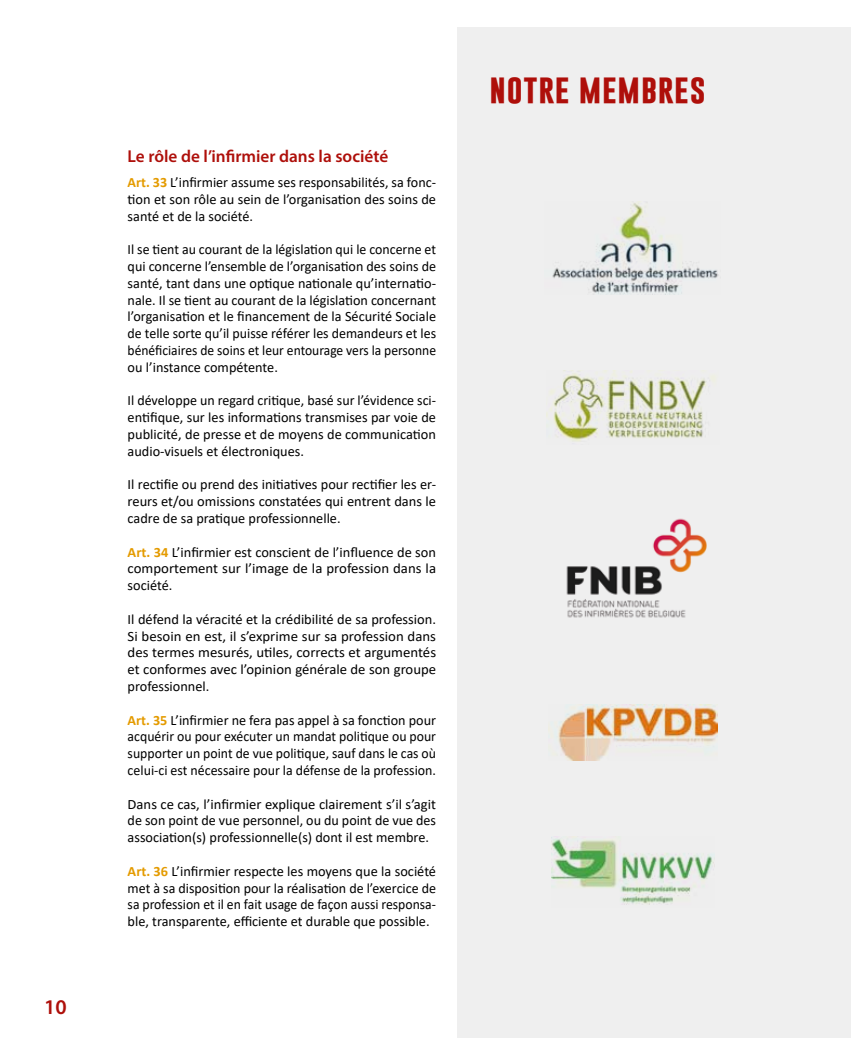
<style>
.page{position:relative;width:851px;height:1063px;background:#fff}
.page>*{position:absolute;margin:0;border:0;box-sizing:border-box;transform-origin:0 0}
.t1{font:700 30px "Gobold";letter-spacing:.03em;color:#ae0f0a}
.t2{font:600 21px "Myriad Pro";color:#ae0f0a}
.t3{font:600 17.25px "Myriad Pro";color:#ae0f0a}
.t4{font:14.25px/16.8px "Calibri";color:#000;text-align:justify}
.s1{font-weight:700;color:#e49b00}
</style>
<div class="page">
<div style="left:457px;top:28px;width:393px;height:1010px;background:#ededed"></div>
<img style="left:551px;top:836px;width:163px;height:69px">
<img style="left:566px;top:518px;width:141px;height:100px">
<img style="left:546px;top:371px;width:168px;height:71px">
<img style="left:558px;top:704px;width:159px;height:56px">
<img style="left:552px;top:202px;width:167px;height:93px">
<h2 class="t2" style="left:44px;top:993px;width:24px">10</h2>
<p class="t3" style="left:128px;top:145px;width:262px">Le rôle de l’infirmier dans la société</p>
<p class="t4" style="left:128px;top:174px;width:310px"><span class="s1">Art. 33</span> L’infirmier assume ses responsabilités, sa fonc&shy;tion et son rôle au sein de l’organisation des soins de santé et de la société.</p>
<p class="t4" style="left:128px;top:241px;width:310px">Il se tient au courant de la législation qui le concerne et qui concerne l’ensemble de l’organisation des soins de santé, tant dans une optique nationale qu’internatio&shy;nale. Il se tient au courant de la législation concernant l’organisation et le financement de la Sécurité Sociale de telle sorte qu’il puisse référer les demandeurs et les bénéficiaires de soins et leur entourage vers la personne ou l’instance compétente.</p>
<p class="t4" style="left:128px;top:392px;width:310px">Il développe un regard critique, basé sur l’évidence sci&shy;entifique, sur les informations transmises par voie de publicité, de presse et de moyens de communication audio-visuels et électroniques.</p>
<p class="t4" style="left:128px;top:476px;width:310px">Il rectifie ou prend des initiatives pour rectifier les er&shy;reurs et/ou omissions constatées qui entrent dans le cadre de sa pratique professionnelle.</p>
<p class="t4" style="left:128px;top:543px;width:310px"><span class="s1">Art. 34</span> L’infirmier est conscient de l’influence de son comportement sur l’image de la profession dans la société.</p>
<p class="t4" style="left:128px;top:610px;width:310px">Il défend la véracité et la crédibilité de sa profession.<br>Si besoin en est, il s’exprime sur sa profession dans des termes mesurés, utiles, corrects et argumentés et conformes avec l’opinion générale de son groupe professionnel.</p>
<p class="t4" style="left:128px;top:711px;width:310px"><span class="s1">Art. 35</span> L’infirmier ne fera pas appel à sa fonction pour acquérir ou pour exécuter un mandat politique ou pour supporter un point de vue politique, sauf dans le cas où celui-ci est nécessaire pour la défense de la profession.</p>
<p class="t4" style="left:128px;top:795px;width:310px">Dans ce cas, l’infirmier explique clairement s’il s’agit de son point de vue personnel, ou du point de vue des association(s) professionnelle(s) dont il est membre.</p>
<p class="t4" style="left:128px;top:862px;width:310px"><span class="s1">Art. 36</span> L’infirmier respecte les moyens que la société met à sa disposition pour la réalisation de l’exercice de sa profession et il en fait usage de façon aussi responsa&shy;ble, transparente, efficiente et durable que possible.</p>
<h1 class="t1" style="left:489px;top:69px;width:217px">NOTRE MEMBRES</h1>
</div>
